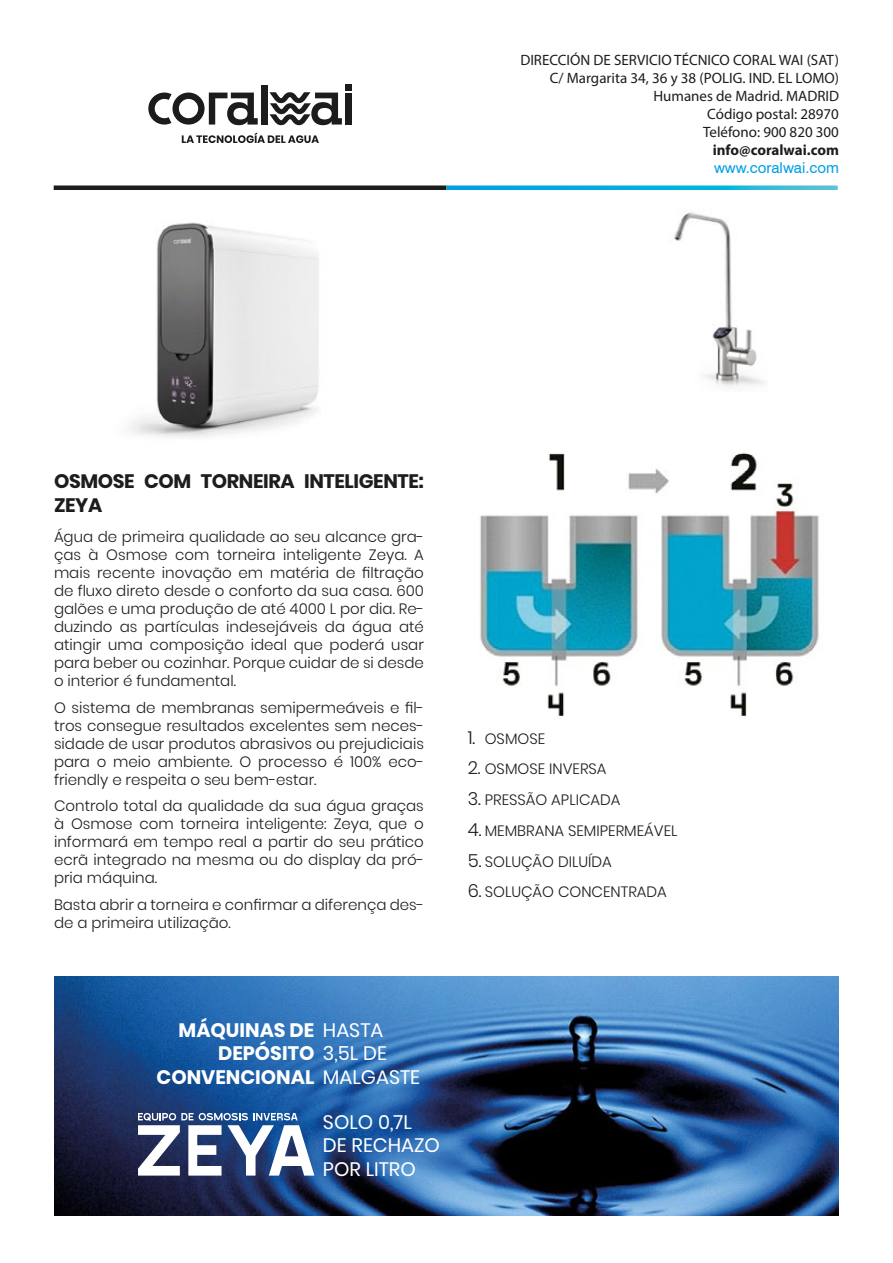
<style>
.page{position:relative;width:893px;height:1263px;background:#fff}
.page>*{position:absolute;margin:0;border:0;box-sizing:border-box;transform-origin:0 0}
.t1{font:700 19.5px "Poppins";color:#fff}
.t2{font:700 19.5px/23.4px "Poppins";letter-spacing:-.02em;color:#1d1d1b}
.t3{font:19.5px/23.4px "Poppins";color:#fff}
.t4{font:300 15px/18px "Poppins";color:#1d1d1b;text-align:justify}
.t5{font:15px/18px "Myriad Pro";color:#1d1d1b;text-align:right}
.t6{font:700 15px "Myriad Pro";color:#1d1d1b}
.t7{font:15px "Swiss 721 BT";color:#009fe5}
.s1{font-size:18px}
.s2{font-weight:400}
</style>
<div class="page">
<img style="left:129px;top:222px;width:190px;height:215px">
<img style="left:674px;top:212px;width:90px;height:175px">
<div style="left:54px;top:185px;width:392px;height:5px;background:#1d1d1b"></div>
<svg style="left:446px;top:185px;width:392px;height:5px;background:#28b7e0"></svg>
<div style="left:261px;top:85px;width:7px;height:40px;background:#1c1c1c"></div>
<div style="left:345px;top:85px;width:7px;height:6px;background:#1c1c1c"></div>
<div style="left:345px;top:93px;width:7px;height:32px;background:#1c1c1c"></div>
<svg style="left:148px;top:93px;width:110px;height:32px"></svg>
<svg style="left:269px;top:92px;width:73px;height:33px"></svg>
<svg style="left:182px;top:133px;width:137px;height:10px"></svg>
<img style="left:480px;top:453px;width:339px;height:264px">
<img style="left:54px;top:977px;width:785px;height:238px">
<svg style="left:138px;top:1113px;width:176px;height:62px"></svg>
<p class="t5" style="left:520px;top:51px;width:320px">DIRECCIÓN DE SERVICIO TÉCNICO CORAL WAI (SAT)<br>C/ Margarita 34, 36 y 38 (POLIG. IND. EL LOMO)<br>Humanes de Madrid. MADRID<br>Código postal: 28970<br>Teléfono: 900 820 300</p>
<p class="t6" style="left:713px;top:140px;width:128px">info@coralwai.com</p>
<p class="t7" style="left:714px;top:159px;width:126px">www.coralwai.com</p>
<h1 class="t2" style="left:54px;top:470px;width:371px">OSMOSE COM TORNEIRA INTELIGENTE:<br>ZEYA</h1>
<p class="t4" style="left:54px;top:528px;width:372px">Água de primeira qualidade ao seu alcance gra&shy;ças à Osmose com torneira inteligente Zeya. A mais recente inovação em matéria de filtração de fluxo direto desde o conforto da sua casa. 600 galões e uma produção de até 4000 L por dia. Re&shy;duzindo as partículas indesejáveis da água até atingir uma composição ideal que poderá usar para beber ou cozinhar. Porque cuidar de si desde o interior é fundamental.</p>
<p class="t4" style="left:54px;top:699px;width:372px">O sistema de membranas semipermeáveis e fil&shy;tros consegue resultados excelentes sem neces&shy;sidade de usar produtos abrasivos ou prejudiciais para o meio ambiente. O processo é 100% eco&shy;friendly e respeita o seu bem-estar.</p>
<p class="t4" style="left:54px;top:797px;width:372px">Controlo total da qualidade da sua água graças à Osmose com torneira inteligente: Zeya, que o informará em tempo real a partir do seu prático ecrã integrado na mesma ou do display da pró&shy;pria máquina.</p>
<p class="t4" style="left:54px;top:896px;width:372px">Basta abrir a torneira e confirmar a diferença des&shy;de a primeira utilização.</p>
<p class="t4" style="left:468px;top:729px;width:79px"><span class="s1">1.</span> OSMOSE</p>
<p class="t4" style="left:468px;top:760px;width:140px"><span class="s1">2.</span> OSMOSE INVERSA</p>
<p class="t4" style="left:468px;top:791px;width:154px"><span class="s1">3.</span> PRESSÃO APLICADA</p>
<p class="t4" style="left:468px;top:822px;width:211px"><span class="s1">4.</span> MEMBRANA SEMIPERMEÁVEL</p>
<p class="t4" style="left:468px;top:852px;width:146px"><span class="s1">5.</span> SOLUÇÃO DILUÍDA</p>
<p class="t4" style="left:468px;top:883px;width:201px"><span class="s1">6.</span> SOLUÇÃO CONCENTRADA</p>
<h1 class="t1" style="left:179px;top:1018px;width:206px">MÁQUINAS DE <span class="s2">HASTA</span></h1>
<h1 class="t1" style="left:218px;top:1042px;width:170px">DEPÓSITO <span class="s2">3,5L DE</span></h1>
<h1 class="t1" style="left:157px;top:1065px;width:265px">CONVENCIONAL <span class="s2">MALGASTE</span></h1>
<h1 class="t3" style="left:323px;top:1110px;width:118px">SOLO 0,7L<br>DE RECHAZO<br>POR LITRO</h1>
</div>
